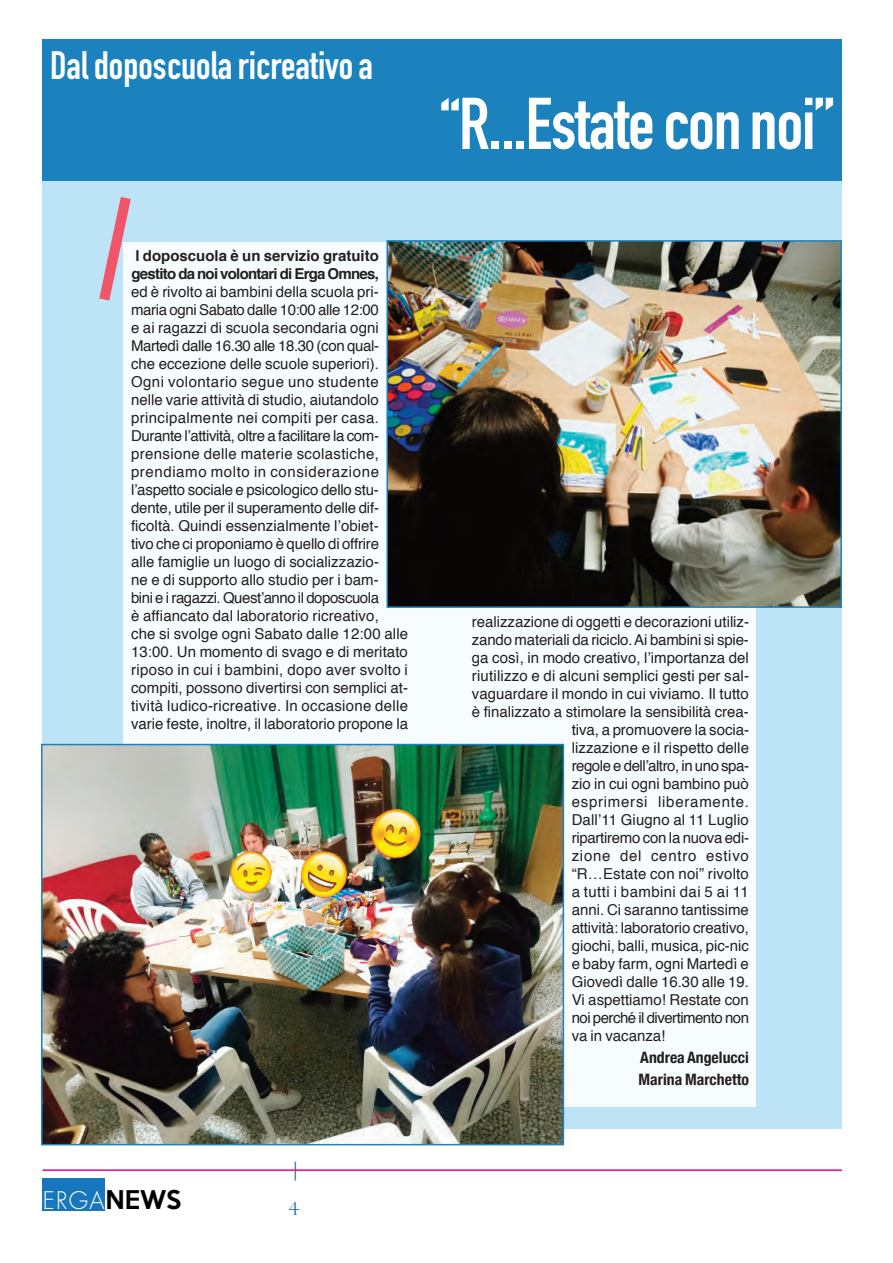
<style>
.page{position:relative;width:893px;height:1263px;background:#fff}
.page>*{position:absolute;margin:0;border:0;box-sizing:border-box;transform-origin:0 0}
.t1{font:700 72px "DIN Condensed";letter-spacing:-.015em;color:#fff}
.t2{font:700 39px "DIN Condensed";color:#fff}
.t3{font:300 23.55px "Futura Std";color:#fff}
.t4{font:300 18px "Perpetua Titling";color:#1776bd}
.t5{font:700 condensed 15.75px/22.4px "Helvetica Neue";color:#231f20}
.t6{font:15px/18px "Helvetica";color:#231f20}
.t7{font:700 15px/18px "Helvetica";letter-spacing:-.05em;color:#231f20}
.t8{font:15px "Helvetica";letter-spacing:.05em;color:#231f20}
.t9{font:15px "Helvetica";letter-spacing:-.03em;color:#231f20}
.t10{font:15px "Helvetica";letter-spacing:-.035em;color:#231f20}
.t11{font:15px "Helvetica";letter-spacing:-.02em;color:#231f20}
.t12{font:15px "Helvetica";letter-spacing:.025em;color:#231f20}
.s1{font-family:"Keep Calm";font-weight:500;color:#000}
</style>
<div class="page">
<div style="left:43px;top:135px;width:799px;height:993px;background:#bce3f6"></div>
<div style="left:124px;top:243px;width:632px;height:864px;background:#f7fcfe"></div>
<svg style="left:295px;top:1162px;width:1px;height:18px"></svg>
<div style="left:43px;top:1178px;width:62px;height:32px;background:#1776bd"></div>
<hr style="left:43px;top:1169px;width:799px;height:2px;background:#ed028c">
<img style="left:389px;top:243px;width:450px;height:362px">
<div style="left:386px;top:240px;width:456px;height:368px;border:2px solid #1b82be"></div>
<img style="left:44px;top:747px;width:517px;height:395px">
<div style="left:41px;top:744px;width:523px;height:401px;border:2px solid #1b82be"></div>
<div style="left:43px;top:40px;width:799px;height:141px;background:#1b82be"></div>
<svg style="left:123px;top:242px;width:8px;height:59px"></svg>
<h2 class="t2" style="left:50px;top:51px;width:324px">Dal doposcuola ricreativo a</h2>
<h1 class="t1" style="left:440px;top:98px;width:396px">“R...Estate con noi”</h1>
<p class="t7" style="left:132px;top:248px;width:249px">l doposcuola è un servizio gratuito gestito da noi volontari di Erga Omnes,</p>
<p class="t6" style="left:131px;top:284px;width:279px">ed è rivolto ai bambini della scuola pri&shy;maria ogni Sabato dalle 10:00 alle 12:00<br>e ai ragazzi di scuola secondaria ogni Martedì dalle 16.30 alle 18.30 (con qual-<br>che eccezione delle scuole superiori).<br>Ogni volontario segue uno studente nelle varie attività di studio, aiutandolo principalmente nei compiti per casa.<br>Durante l’attività, oltre a facilitare la com&shy;prensione delle materie scolastiche, prendiamo molto in considerazione l’aspetto sociale e psicologico dello stu&shy;dente, utile per il superamento delle dif&shy;ficoltà. Quindi essenzialmente l’obiet-<br>tivo che ci proponiamo è quello di offrire<br>alle famiglie un luogo di socializzazio-<br>ne e di supporto allo studio per i bam-<br>bini e i ragazzi. Quest’anno il doposcuola<br>è affiancato dal laboratorio ricreativo,<br>che si svolge ogni Sabato dalle 12:00 alle 13:00. Un momento di svago e di meritato riposo in cui i bambini, dopo aver svolto i compiti, possono divertirsi con semplici at&shy;tività ludico-ricreative. In occasione delle varie feste, inoltre, il laboratorio propone la</p>
<p class="t6" style="left:472px;top:614px;width:279px">realizzazione di oggetti e decorazioni utiliz-</p>
<p class="t6" style="left:472px;top:632px;width:279px">zando materiali da riciclo. Ai bambini si spie-</p>
<p class="t6" style="left:472px;top:650px;width:278px">ga così, in modo creativo, l’importanza del</p>
<p class="t6" style="left:472px;top:668px;width:279px">riutilizzo e di alcuni semplici gesti per sal-</p>
<p class="t6" style="left:472px;top:686px;width:278px">vaguardare il mondo in cui viviamo. Il tutto</p>
<p class="t6" style="left:472px;top:704px;width:278px">è finalizzato a stimolare la sensibilità crea-</p>
<p class="t6" style="left:572px;top:722px;width:179px">tiva, a promuovere la socia-</p>
<p class="t6" style="left:572px;top:740px;width:179px">lizzazione e il rispetto delle</p>
<p class="t9" style="left:572px;top:759px;width:179px">regole e dell’altro, in uno spa-</p>
<p class="t6" style="left:572px;top:776px;width:179px">zio in cui ogni bambino può</p>
<p class="t8" style="left:572px;top:795px;width:179px">esprimersi liberamente.</p>
<p class="t6" style="left:572px;top:812px;width:179px">Dall’11 Giugno al 11 Luglio</p>
<p class="t11" style="left:572px;top:831px;width:179px">ripartiremo con la nuova edi-</p>
<p class="t8" style="left:572px;top:849px;width:179px">zione del centro estivo</p>
<p class="t6" style="left:572px;top:866px;width:179px">“R…Estate con noi” rivolto</p>
<p class="t12" style="left:572px;top:885px;width:179px">a tutti i bambini dai 5 ai 11</p>
<p class="t6" style="left:572px;top:902px;width:179px">anni. Ci saranno tantissime</p>
<p class="t6" style="left:572px;top:920px;width:179px">attività: laboratorio creativo,</p>
<p class="t6" style="left:572px;top:938px;width:179px">giochi, balli, musica, pic-nic</p>
<p class="t6" style="left:572px;top:956px;width:179px">e baby farm, ogni Martedì e</p>
<p class="t6" style="left:572px;top:974px;width:179px">Giovedì dalle 16.30 alle 19.</p>
<p class="t6" style="left:572px;top:992px;width:179px">Vi aspettiamo! Restate con</p>
<p class="t10" style="left:572px;top:1011px;width:179px">noi perché il divertimento non</p>
<p class="t6" style="left:572px;top:1028px;width:95px">va in vacanza!</p>
<p class="t5" style="left:639px;top:1045px;width:112px">Andrea Angelucci<br>Marina Marchetto</p>
<h3 class="t3" style="left:43px;top:1189px;width:140px">ERGA<span class="s1">NEWS</span></h3>
<p class="t4" style="left:288px;top:1202px;width:13px">4</p>
</div>
